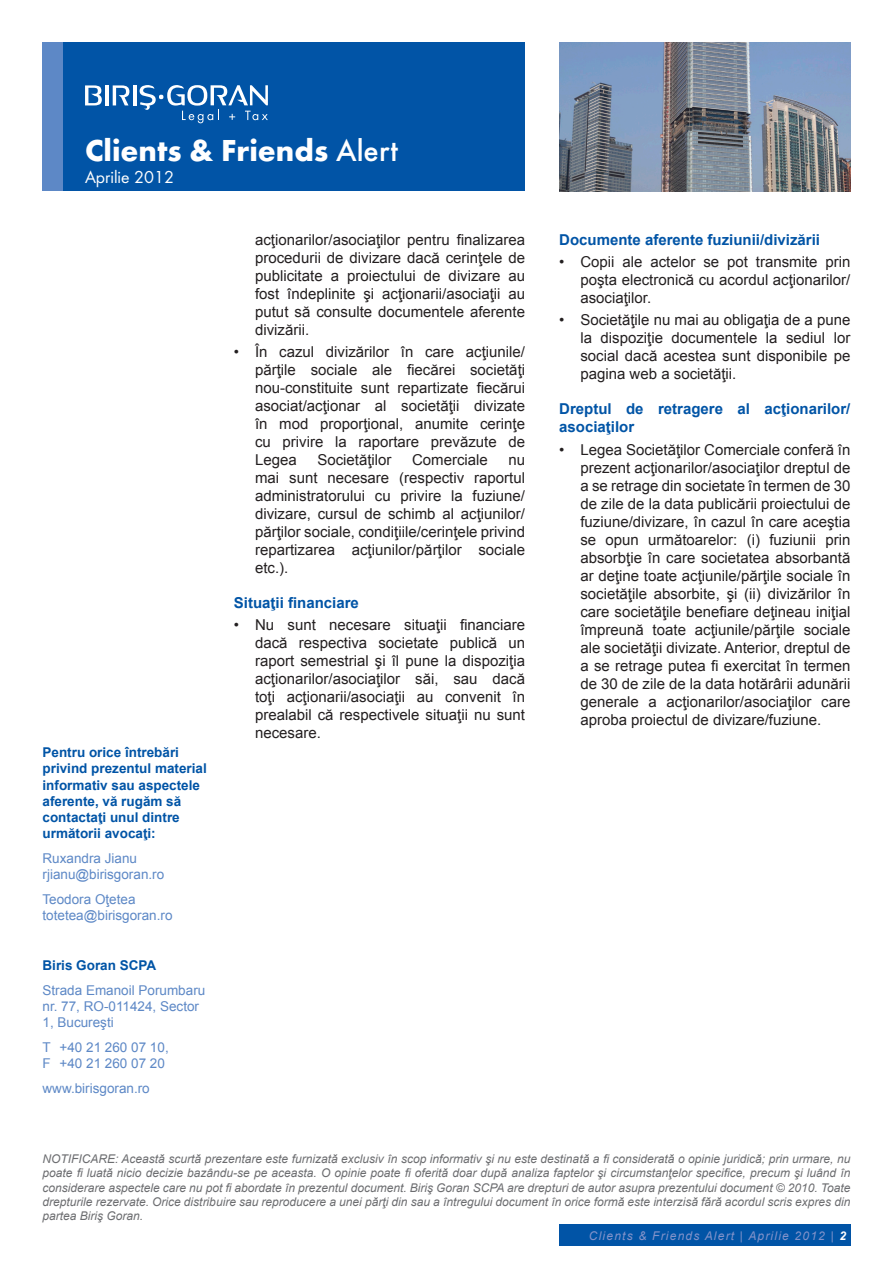
<style>
.page{position:relative;width:893px;height:1263px;background:#fff}
.page>*{position:absolute;margin:0;border:0;box-sizing:border-box;transform-origin:0 0}
.t1{font:700 31.5px "Futura";color:#fff}
.t2{font:18px "Futura Boo";color:#fff}
.text_bullets{font:15px/18px "Arial";color:#231f20;text-align:justify}
.text_titlu_blue{font:700 15px/18px "Arial";color:#0154a6}
.contact_T{font:700 13.5px/16.2px "Arial";color:#0154a6}
.contact{font:13.5px/16.2px "Arial";color:#5d88c6}
.contact_nosp{font:13.5px "Arial";color:#5d88c6}
.disc{font:italic 12px/14.4px "Arial";color:#6c6d70;text-align:justify}
.t3{font:italic 12px "Arial";letter-spacing:.1em;color:#8393ca}
.s1{font-weight:500}
.s2{font-weight:700;color:#fff}
</style>
<div class="page">
<div style="left:43px;top:43px;width:21px;height:148px;background:#5d88c6"></div>
<div style="left:64px;top:43px;width:461px;height:148px;background:#0154a6"></div>
<img style="left:559px;top:43px;width:291px;height:148px">
<svg style="left:85px;top:85px;width:17px;height:20px"></svg>
<hr style="left:105px;top:85px;width:3px;height:20px;background:#fff">
<svg style="left:113px;top:85px;width:16px;height:20px"></svg>
<hr style="left:133px;top:85px;width:3px;height:20px;background:#fff">
<svg style="left:140px;top:85px;width:128px;height:38px"></svg>
<div style="left:559px;top:1225px;width:291px;height:21px;background:#0154a6"></div>
<p class="t1" style="left:85px;top:131px;width:314px">Clients &amp; Friends <span class="s1">Alert</span></p>
<p class="t2" style="left:85px;top:166px;width:90px">Aprilie 2012</p>
<p class="contact_T" style="left:43px;top:745px;width:166px">Pentru orice întrebări privind prezentul material informativ sau aspectele aferente, vă rugăm să contactaţi unul dintre următorii avocaţi:</p>
<p class="contact" style="left:43px;top:850px;width:96px">Ruxandra Jianu</p>
<p class="contact_nosp" style="left:43px;top:865px;width:123px">rjianu@birisgoran.ro</p>
<p class="contact" style="left:43px;top:891px;width:95px">Teodora Oţetea</p>
<p class="contact_nosp" style="left:43px;top:906px;width:132px">totetea@birisgoran.ro</p>
<p class="contact_T" style="left:43px;top:958px;width:115px">Biris Goran SCPA</p>
<p class="contact" style="left:43px;top:982px;width:164px">Strada Emanoil Porumbaru nr. 77, RO-011424, Sector<br>1, Bucureşti</p>
<p class="contact" style="left:43px;top:1039px;width:128px">T +40 21 260 07 10,</p>
<p class="contact_nosp" style="left:43px;top:1054px;width:124px">F +40 21 260 07 20</p>
<p class="contact" style="left:43px;top:1080px;width:109px">www.birisgoran.ro</p>
<p class="text_bullets" style="left:255px;top:231px;width:271px">acţionarilor/asociaţilor pentru finalizarea procedurii de divizare dacă cerinţele de publicitate a proiectului de divizare au fost îndeplinite şi acţionarii/asociaţii au putut să consulte documentele aferente divizării.</p>
<p class="text_bullets" style="left:255px;top:343px;width:271px;text-indent:-21px">• În cazul divizărilor în care acţiunile/ părţile sociale ale fiecărei societăţi nou-constituite sunt repartizate fiecărui asociat/acţionar al societăţii divizate în mod proporţional, anumite cerinţe cu privire la raportare prevăzute de Legea</p>
<p class="text_bullets" style="left:317px;top:451px;width:76px">Societăţilor</p>
<p class="text_bullets" style="left:412px;top:451px;width:77px">Comerciale</p>
<p class="text_bullets" style="left:255px;top:451px;width:271px;text-indent:253px">nu mai sunt necesare (respectiv raportul administratorului cu privire la fuziune/ divizare, cursul de schimb al acţiunilor/ părţilor sociale, condiţiile/cerinţele privind repartizarea acţiunilor/părţilor sociale etc.).</p>
<p class="text_titlu_blue" style="left:234px;top:594px;width:127px">Situaţii financiare</p>
<p class="text_bullets" style="left:255px;top:616px;width:271px;text-indent:-21px">• Nu sunt necesare situaţii financiare dacă respectiva societate publică un raport semestrial şi îl pune la dispoziţia acţionarilor/asociaţilor săi, sau dacă toţi acţionarii/asociaţii au convenit în prealabil că respectivele situaţii nu sunt necesare.</p>
<p class="text_titlu_blue" style="left:559px;top:231px;width:262px">Documente aferente fuziunii/divizării</p>
<p class="text_bullets" style="left:580px;top:253px;width:271px;text-indent:-21px">• Copii ale actelor se pot transmite prin poşta electronică cu acordul acţionarilor/ asociaţilor.</p>
<p class="text_bullets" style="left:580px;top:311px;width:272px;text-indent:-21px">• Societăţile nu mai au obligaţia de a pune la dispoziţie documentele la sediul lor social dacă acestea sunt disponibile pe pagina web a societăţii.</p>
<p class="text_titlu_blue" style="left:559px;top:400px;width:293px">Dreptul de retragere al acţionarilor/ asociaţilor</p>
<p class="text_bullets" style="left:580px;top:440px;width:272px;text-indent:-21px">• Legea Societăţilor Comerciale conferă în prezent acţionarilor/asociaţilor dreptul de a se retrage din societate în termen de 30 de zile de la data publicării proiectului de fuziune/divizare, în cazul în care aceştia se opun următoarelor: (i) fuziunii prin absorbţie în care societatea absorbantă ar deţine toate acţiunile/părţile sociale în societăţile absorbite, şi (ii) divizărilor în care societăţile benefiare deţineau iniţial împreună toate acţiunile/părţile sociale ale societăţii divizate. Anterior, dreptul de a se retrage putea fi exercitat în termen de 30 de zile de la data hotărârii adunării generale a acţionarilor/asociaţilor care aproba proiectul de divizare/fuziune.</p>
<p class="disc" style="left:43px;top:1151px;width:809px">NOTIFICARE: Această scurtă prezentare este furnizată exclusiv în scop informativ şi nu este destinată a fi considerată o opinie juridică; prin urmare, nu poate fi luată nicio decizie bazându-se pe aceasta. O opinie poate fi oferită doar după analiza faptelor şi circumstanţelor specifice, precum şi luând în considerare aspectele care nu pot fi abordate în prezentul document. Biriş Goran SCPA are drepturi de autor asupra prezentului document © 2010. Toate drepturile rezervate. Orice distribuire sau reproducere a unei părţi din sau a întregului document în orice formă este interzisă fără acordul scris expres din partea Biriş Goran.</p>
<p class="t3" style="left:589px;top:1228px;width:259px">Clients &amp; Friends Alert | Aprilie 2012 | <span class="s2">2</span></p>
</div>
